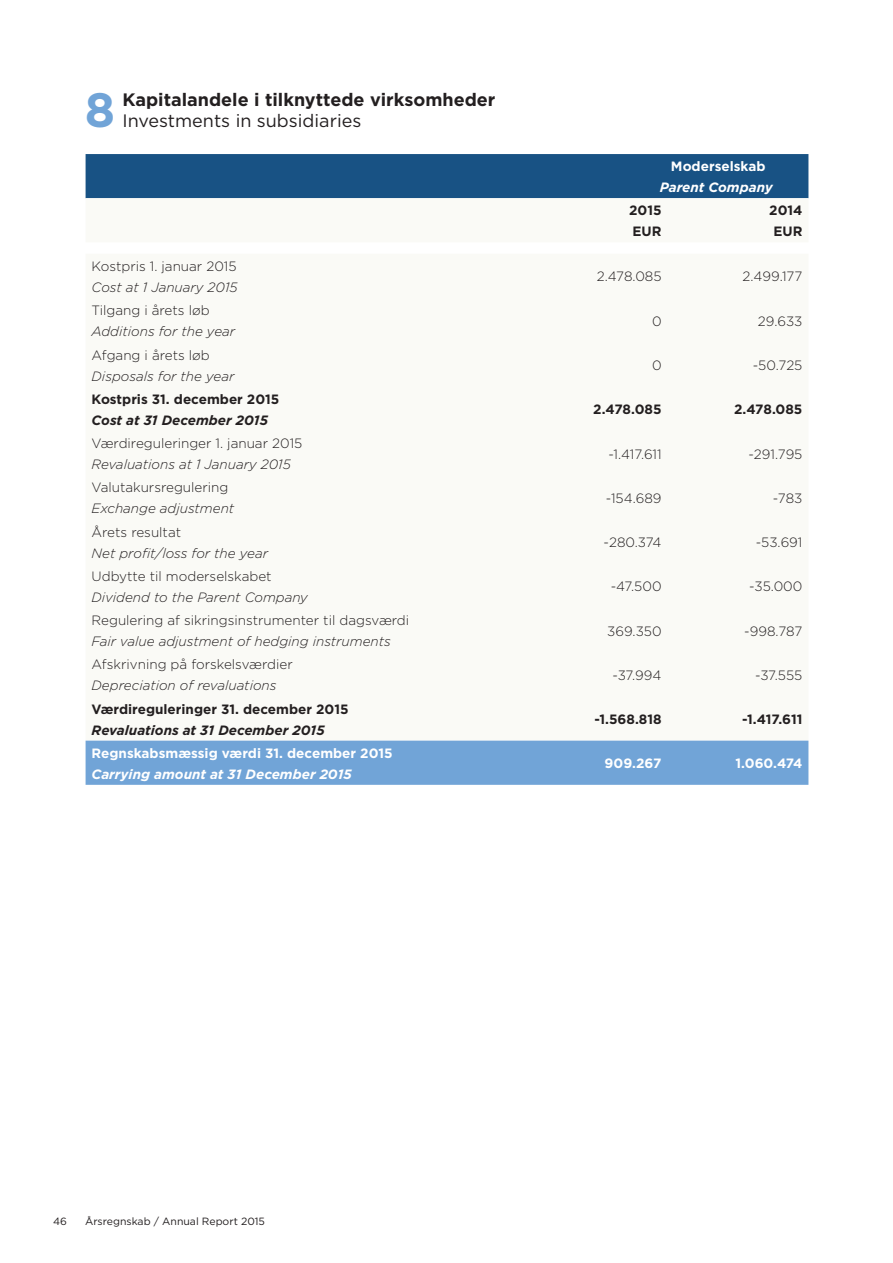
<style>
.page{position:relative;width:893px;height:1263px;background:#fff}
.page>*{position:absolute;margin:0;border:0;box-sizing:border-box;transform-origin:0 0}
.t1{font:700 48.15px "Gotham";color:#71a4d7}
.Mellemrubrik{font:700 18px "Gotham";color:#231f20}
.Mellemrubrik-2{font:18px "Gotham";color:#231f20}
.Brødtekst{font:300 13.5px "Gotham";color:#231f20}
.Brødtekst-2{font:italic 300 13.5px "Gotham";color:#231f20}
.Brødtekst-3{font:700 13.5px "Gotham";color:#231f20}
.Brødtekst-4{font:700 13.5px "Gotham";color:#fff}
.Brødtekst-5{font:italic 700 13.5px "Gotham";color:#231f20}
.Brødtekst-6{font:italic 700 13.5px "Gotham";color:#fff}
.t2{font:10.5px "Gotham";color:#231f20}
</style>
<div class="page">
<div style="left:86px;top:154px;width:722px;height:44px;background:#185284"></div>
<div style="left:86px;top:741px;width:722px;height:44px;background:#71a4d7"></div>
<h1 class="t1" style="left:85px;top:82px;width:32px">8</h1>
<p class="Mellemrubrik" style="left:122px;top:89px;width:375px">Kapitalandele i tilknyttede virksomheder</p>
<p class="Mellemrubrik-2" style="left:122px;top:111px;width:240px">Investments in subsidiaries</p>
<p class="Brødtekst" style="left:92px;top:259px;width:147px">Kostpris 1. januar 2015</p>
<p class="Brødtekst-2" style="left:92px;top:280px;width:148px">Cost at 1 January 2015</p>
<p class="Brødtekst" style="left:92px;top:303px;width:120px">Tilgang i årets løb</p>
<p class="Brødtekst-2" style="left:92px;top:324px;width:145px">Additions for the year</p>
<p class="Brødtekst" style="left:92px;top:347px;width:120px">Afgang i årets løb</p>
<p class="Brødtekst-2" style="left:92px;top:368px;width:144px">Disposals for the year</p>
<p class="Brødtekst-3" style="left:92px;top:391px;width:189px">Kostpris 31. december 2015</p>
<p class="Brødtekst-5" style="left:92px;top:412px;width:178px">Cost at 31 December 2015</p>
<p class="Brødtekst" style="left:92px;top:436px;width:212px">Værdireguleringer 1. januar 2015</p>
<p class="Brødtekst-2" style="left:92px;top:457px;width:201px">Revaluations at 1 January 2015</p>
<p class="Brødtekst" style="left:92px;top:480px;width:138px">Valutakursregulering</p>
<p class="Brødtekst-2" style="left:92px;top:501px;width:144px">Exchange adjustment</p>
<p class="Brødtekst" style="left:92px;top:524px;width:91px">Årets resultat</p>
<p class="Brødtekst-2" style="left:92px;top:545px;width:178px">Net profit/loss for the year</p>
<p class="Brødtekst" style="left:92px;top:569px;width:182px">Udbytte til moderselskabet</p>
<p class="Brødtekst-2" style="left:92px;top:590px;width:218px">Dividend to the Parent Company</p>
<p class="Brødtekst" style="left:92px;top:613px;width:319px">Regulering af sikringsinstrumenter til dagsværdi</p>
<p class="Brødtekst-2" style="left:92px;top:634px;width:301px">Fair value adjustment of hedging instruments</p>
<p class="Brødtekst" style="left:92px;top:657px;width:203px">Afskrivning på forskelsværdier</p>
<p class="Brødtekst-2" style="left:92px;top:678px;width:186px">Depreciation of revaluations</p>
<p class="Brødtekst-3" style="left:92px;top:701px;width:258px">Værdireguleringer 31. december 2015</p>
<p class="Brødtekst-5" style="left:92px;top:722px;width:234px">Revaluations at 31 December 2015</p>
<p class="Brødtekst-4" style="left:92px;top:745px;width:303px">Regnskabsmæssig værdi 31. december 2015</p>
<p class="Brødtekst-6" style="left:92px;top:766px;width:262px">Carrying amount at 31 December 2015</p>
<p class="Brødtekst-4" style="left:671px;top:159px;width:96px">Moderselskab</p>
<p class="Brødtekst-6" style="left:660px;top:180px;width:115px">Parent Company</p>
<p class="Brødtekst-3" style="left:629px;top:203px;width:34px">2015</p>
<p class="Brødtekst-3" style="left:633px;top:224px;width:31px">EUR</p>
<p class="Brødtekst-3" style="left:769px;top:203px;width:35px">2014</p>
<p class="Brødtekst-3" style="left:773px;top:224px;width:31px">EUR</p>
<p class="Brødtekst" style="left:597px;top:269px;width:66px">2.478.085</p>
<p class="Brødtekst" style="left:743px;top:269px;width:61px">2.499.177</p>
<p class="Brødtekst" style="left:652px;top:314px;width:11px">0</p>
<p class="Brødtekst" style="left:758px;top:314px;width:46px">29.633</p>
<p class="Brødtekst" style="left:652px;top:358px;width:11px">0</p>
<p class="Brødtekst" style="left:753px;top:358px;width:51px">-50.725</p>
<p class="Brødtekst-3" style="left:593px;top:402px;width:70px">2.478.085</p>
<p class="Brødtekst-3" style="left:734px;top:402px;width:70px">2.478.085</p>
<p class="Brødtekst" style="left:608px;top:446px;width:55px">-1.417.611</p>
<p class="Brødtekst" style="left:748px;top:446px;width:55px">-291.795</p>
<p class="Brødtekst" style="left:606px;top:491px;width:57px">-154.689</p>
<p class="Brødtekst" style="left:773px;top:491px;width:31px">-783</p>
<p class="Brødtekst" style="left:604px;top:535px;width:60px">-280.374</p>
<p class="Brødtekst" style="left:756px;top:535px;width:48px">-53.691</p>
<p class="Brødtekst" style="left:611px;top:579px;width:52px">-47.500</p>
<p class="Brødtekst" style="left:749px;top:579px;width:55px">-35.000</p>
<p class="Brødtekst" style="left:607px;top:623px;width:56px">369.350</p>
<p class="Brødtekst" style="left:744px;top:623px;width:60px">-998.787</p>
<p class="Brødtekst" style="left:612px;top:668px;width:51px">-37.994</p>
<p class="Brødtekst" style="left:755px;top:668px;width:49px">-37.555</p>
<p class="Brødtekst-3" style="left:594px;top:711px;width:69px">-1.568.818</p>
<p class="Brødtekst-3" style="left:742px;top:711px;width:62px">-1.417.611</p>
<p class="Brødtekst-4" style="left:605px;top:756px;width:58px">909.267</p>
<p class="Brødtekst-4" style="left:735px;top:756px;width:68px">1.060.474</p>
<p class="t2" style="left:53px;top:1215px;width:15px">46</p>
<p class="t2" style="left:85px;top:1215px;width:181px">Årsregnskab / Annual Report 2015</p>
</div>
